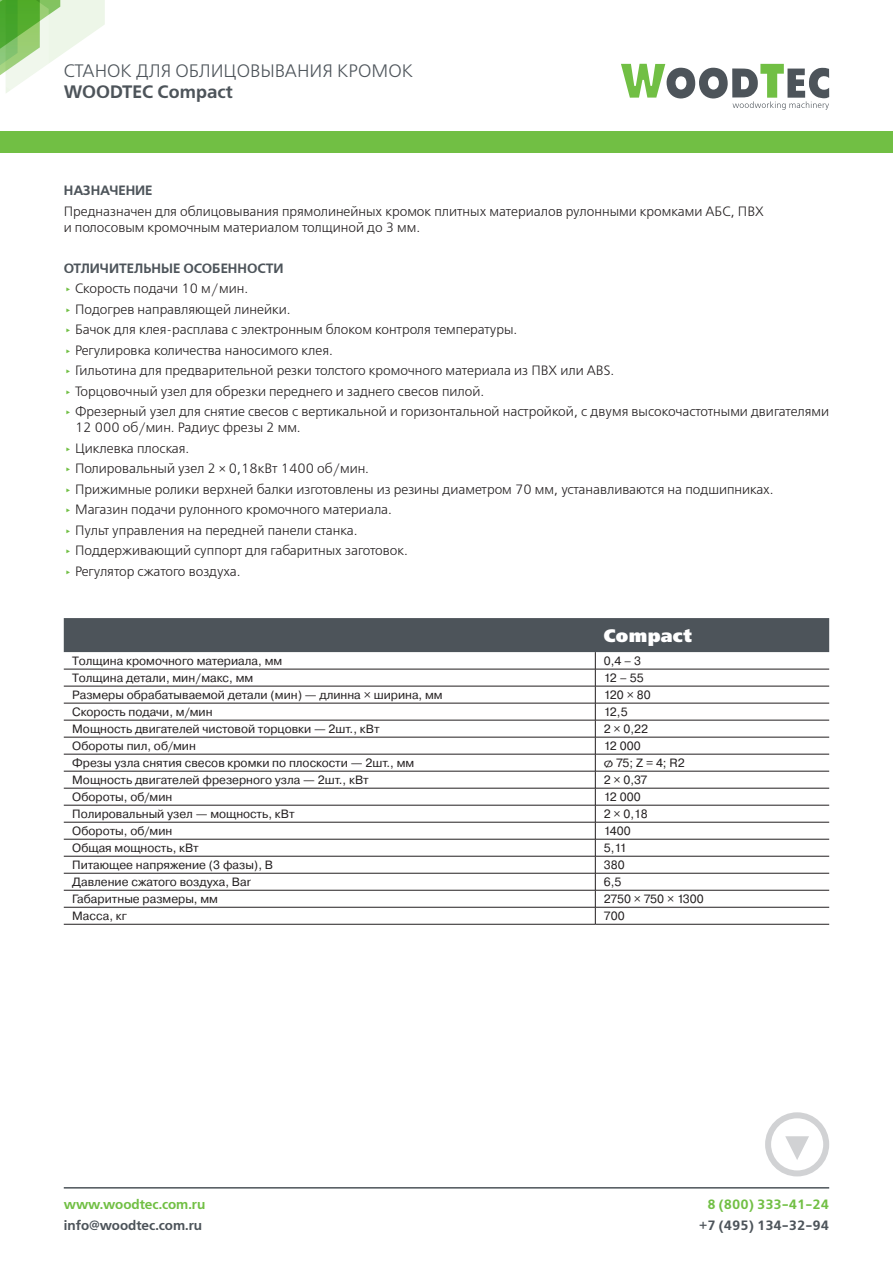
<style>
.page{position:relative;width:893px;height:1263px;background:#fff}
.page>*{position:absolute;margin:0;border:0;box-sizing:border-box;transform-origin:0 0}
.t1{font:18px "Free Set Light C";color:#4d545a}
.t2{font:18px "Free Set Demi C";color:#4d545a}
.t3{font:18px "Free Set Extra Bold C";letter-spacing:.02em;color:#fff}
.t4{font:13.5px/16.2px "Free Set Light C";color:#231f20}
.t5{font:13.5px "Free Set Demi C";color:#4d545a}
.t6{font:13.5px "Free Set Demi C";color:#71bf44}
.t7{font:12px "Pragmatica";color:#231f20}
.s1{font-family:"Pragmatica";color:#71bf44}
.s2{font-family:"Pragmatica";font-size:12px}
</style>
<div class="page">
<svg style="left:0;top:0;width:105px;height:93px"></svg>
<svg style="left:621px;top:64px;width:208px;height:46px"></svg>
<div style="left:0;top:131px;width:893px;height:21px;background:#71bf44"></div>
<hr style="left:64px;top:1187px;width:765px;height:1px;background:#4d545a">
<div style="left:765px;top:1112px;width:64px;height:64px;border:6px solid #d1d2d4;border-radius:50%"></div>
<svg style="left:785px;top:1136px;width:24px;height:24px"></svg>
<svg style="left:64px;top:618px;width:765px;height:306px"></svg>
<hr style="left:64px;top:924px;width:531px;height:1px;background:#231f20">
<hr style="left:595px;top:924px;width:234px;height:1px;background:#231f20">
<h1 class="t1" style="left:64px;top:61px;width:351px">СТАНОК ДЛЯ ОБЛИЦОВЫВАНИЯ КРОМОК</h1>
<h1 class="t2" style="left:64px;top:82px;width:171px">WOODTEC Compact</h1>
<p class="t5" style="left:64px;top:183px;width:90px">НАЗНАЧЕНИЕ</p>
<p class="t4" style="left:64px;top:204px;width:701px">Предназначен для облицовывания прямолинейных кромок плитных материалов рулонными кромками АБС, ПВХ и полосовым кромочным материалом толщиной до 3 мм.</p>
<p class="t5" style="left:64px;top:261px;width:221px">ОТЛИЧИТЕЛЬНЫЕ ОСОБЕННОСТИ</p>
<p class="t4" style="left:64px;top:281px;width:186px"><span class="s1">‣</span> Скорость подачи 10 м/мин.</p>
<p class="t4" style="left:64px;top:302px;width:228px"><span class="s1">‣</span> Подогрев направляющей линейки.</p>
<p class="t4" style="left:64px;top:322px;width:455px"><span class="s1">‣</span> Бачок для клея-расплава с электронным блоком контроля температуры.</p>
<p class="t4" style="left:64px;top:343px;width:271px"><span class="s1">‣</span> Регулировка количества наносимого клея.</p>
<p class="t4" style="left:64px;top:363px;width:552px"><span class="s1">‣</span> Гильотина для предварительной резки толстого кромочного материала из ПВХ или АBS.</p>
<p class="t4" style="left:64px;top:384px;width:422px"><span class="s1">‣</span> Торцовочный узел для обрезки переднего и заднего свесов пилой.</p>
<p class="t4" style="left:75px;top:404px;width:756px;text-indent:-11px"><span class="s1">‣</span> Фрезерный узел для снятие свесов с вертикальной и горизонтальной настройкой, с двумя высокочастотными двигателями<br>12 000 об/мин. Радиус фрезы 2 мм.</p>
<p class="t4" style="left:64px;top:441px;width:127px"><span class="s1">‣</span> Циклевка плоская.</p>
<p class="t4" style="left:64px;top:461px;width:307px"><span class="s1">‣</span> Полировальный узел 2 <span class="s2">×</span> 0,18кВт 1400 об/мин.</p>
<p class="t4" style="left:64px;top:482px;width:711px"><span class="s1">‣</span> Прижимные ролики верхней балки изготовлены из резины диаметром 70 мм, устанавливаются на подшипниках.</p>
<p class="t4" style="left:64px;top:502px;width:330px"><span class="s1">‣</span> Магазин подачи рулонного кромочного материала.</p>
<p class="t4" style="left:64px;top:522px;width:295px"><span class="s1">‣</span> Пульт управления на передней панели станка.</p>
<p class="t4" style="left:64px;top:543px;width:346px"><span class="s1">‣</span> Поддерживающий суппорт для габаритных заготовок.</p>
<p class="t4" style="left:64px;top:563px;width:178px"><span class="s1">‣</span> Регулятор сжатого воздуха.</p>
<p class="t3" style="left:604px;top:625px;width:89px">Compact</p>
<p class="t7" style="left:72px;top:653px;width:212px">Толщина кромочного материала, мм</p>
<p class="t7" style="left:604px;top:653px;width:39px">0,4 – 3</p>
<p class="t7" style="left:72px;top:670px;width:183px">Толщина детали, мин/макс, мм</p>
<p class="t7" style="left:604px;top:670px;width:41px">12 – 55</p>
<p class="t7" style="left:72px;top:687px;width:372px">Размеры обрабатываемой детали (мин) — длинна × ширина, мм</p>
<p class="t7" style="left:604px;top:687px;width:48px">120 × 80</p>
<p class="t7" style="left:72px;top:704px;width:142px">Скорость подачи, м/мин</p>
<p class="t7" style="left:604px;top:704px;width:25px">12,5</p>
<p class="t7" style="left:72px;top:721px;width:309px">Мощность двигателей чистовой торцовки — 2шт., кВт</p>
<p class="t7" style="left:604px;top:721px;width:46px">2 × 0,22</p>
<p class="t7" style="left:72px;top:738px;width:125px">Обороты пил, об/мин</p>
<p class="t7" style="left:604px;top:738px;width:38px">12 000</p>
<p class="t7" style="left:72px;top:755px;width:343px">Фрезы узла снятия свесов кромки по плоскости — 2шт., мм</p>
<p class="t7" style="left:604px;top:755px;width:82px">⌀ 75; Z = 4; R2</p>
<p class="t7" style="left:72px;top:772px;width:298px">Мощность двигателей фрезерного узла — 2шт., кВт</p>
<p class="t7" style="left:604px;top:772px;width:45px">2 × 0,37</p>
<p class="t7" style="left:72px;top:789px;width:102px">Обороты, об/мин</p>
<p class="t7" style="left:604px;top:789px;width:38px">12 000</p>
<p class="t7" style="left:72px;top:806px;width:224px">Полировальный узел — мощность, кВт</p>
<p class="t7" style="left:604px;top:806px;width:45px">2 × 0,18</p>
<p class="t7" style="left:72px;top:823px;width:102px">Обороты, об/мин</p>
<p class="t7" style="left:604px;top:823px;width:28px">1400</p>
<p class="t7" style="left:72px;top:840px;width:128px">Общая мощность, кВт</p>
<p class="t7" style="left:604px;top:840px;width:24px">5,11</p>
<p class="t7" style="left:72px;top:857px;width:202px">Питающее напряжение (3 фазы), В</p>
<p class="t7" style="left:604px;top:857px;width:22px">380</p>
<p class="t7" style="left:72px;top:874px;width:180px">Давление сжатого воздуха, Bar</p>
<p class="t7" style="left:604px;top:874px;width:19px">6,5</p>
<p class="t7" style="left:72px;top:891px;width:147px">Габаритные размеры, мм</p>
<p class="t7" style="left:604px;top:891px;width:101px">2750 × 750 × 1300</p>
<p class="t7" style="left:72px;top:908px;width:56px">Масса, кг</p>
<p class="t7" style="left:604px;top:908px;width:22px">700</p>
<p class="t6" style="left:64px;top:1197px;width:143px">www.woodtec.com.ru</p>
<p class="t5" style="left:64px;top:1218px;width:140px">info@woodtec.com.ru</p>
<p class="t6" style="left:707px;top:1197px;width:123px">8 (800) 333-41-24</p>
<p class="t5" style="left:699px;top:1217px;width:131px">+7 (495) 134-32-94</p>
</div>
